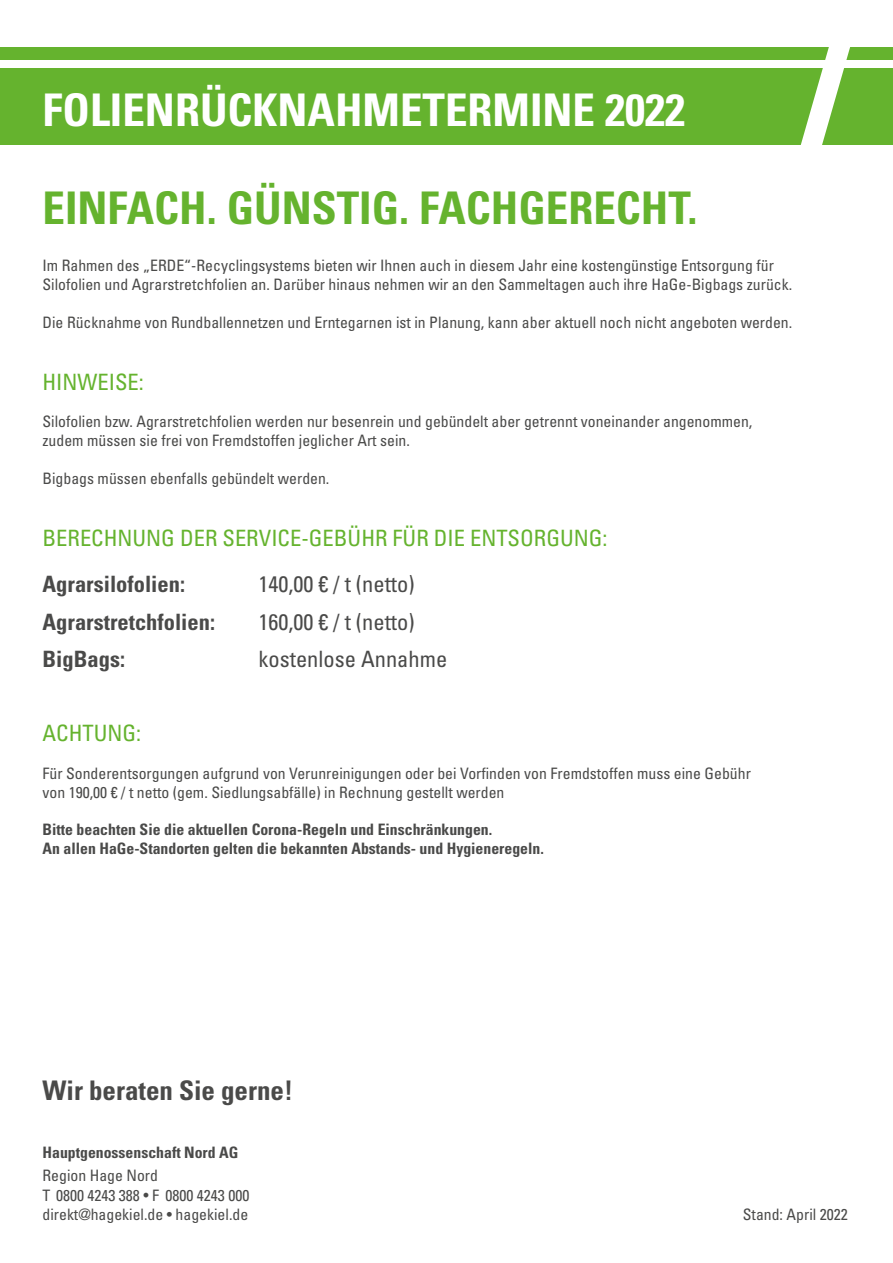
<style>
.page{position:relative;width:893px;height:1263px;background:#fff}
.page>*{position:absolute;margin:0;border:0;box-sizing:border-box;transform-origin:0 0}
.t1{font:700 condensed 45px "Univers LT Std";color:#65b32e}
.t2{font:700 condensed 45px "Univers LT Std";color:#fff}
.t3{font:700 condensed 27px "Univers LT Std";color:#4a4a49}
.t4{font:condensed 22.5px "Univers LT Std";color:#65b32e}
.t5{font:condensed 22.5px "Univers LT Std";color:#4a4a49}
.t6{font:700 condensed 22.5px "Univers LT Std";color:#4a4a49}
.t7{font:condensed 15.75px/18.9px "Univers LT Std";color:#4a4a49}
.t8{font:700 condensed 15.75px/18.9px "Univers LT Std";color:#4a4a49}
.s1{font-family:"Helvetica LT Std"}
</style>
<div class="page">
<div style="left:0;top:68px;width:893px;height:77px;background:#65b32e"></div>
<div style="left:0;top:47px;width:893px;height:13px;background:#65b32e"></div>
<svg style="left:800px;top:47px;width:50px;height:98px"></svg>
<h1 class="t2" style="left:43px;top:82px;width:644px">FOLIENRÜCKNAHMETERMINE 2022</h1>
<h1 class="t1" style="left:43px;top:180px;width:657px">EINFACH. GÜNSTIG. FACHGERECHT.</h1>
<p class="t7" style="left:43px;top:256px;width:751px">Im Rahmen des „ERDE“-Recyclingsystems bieten wir Ihnen auch in diesem Jahr eine kostengünstige Entsorgung für<br>Silofolien und Agrarstretchfolien an. Darüber hinaus nehmen wir an den Sammeltagen auch ihre HaGe-Bigbags zurück.</p>
<p class="t7" style="left:43px;top:312px;width:751px">Die Rücknahme von Rundballennetzen und Erntegarnen ist in Planung, kann aber aktuell noch nicht angeboten werden.</p>
<h3 class="t4" style="left:43px;top:367px;width:103px">HINWEISE:</h3>
<p class="t7" style="left:43px;top:412px;width:711px">Silofolien bzw. Agrarstretchfolien werden nur besenrein und gebündelt aber getrennt voneinander angenommen, zudem müssen sie frei von Fremdstoffen jeglicher Art sein.</p>
<p class="t7" style="left:43px;top:469px;width:288px">Bigbags müssen ebenfalls gebündelt werden.</p>
<h3 class="t4" style="left:43px;top:524px;width:567px">BERECHNUNG DER SERVICE-GEBÜHR FÜR DIE ENTSORGUNG:</h3>
<h3 class="t6" style="left:43px;top:570px;width:144px">Agrarsilofolien:</h3>
<h3 class="t5" style="left:259px;top:570px;width:158px">140,00 € / t (netto)</h3>
<h3 class="t6" style="left:43px;top:608px;width:174px">Agrarstretchfolien:</h3>
<h3 class="t5" style="left:259px;top:607px;width:158px">160,00 € / t (netto)</h3>
<h3 class="t6" style="left:43px;top:645px;width:84px">BigBags:</h3>
<h3 class="t5" style="left:259px;top:645px;width:190px">kostenlose Annahme</h3>
<h3 class="t4" style="left:43px;top:718px;width:100px">ACHTUNG:</h3>
<p class="t7" style="left:43px;top:763px;width:710px">Für Sonderentsorgungen aufgrund von Verunreinigungen oder bei Vorfinden von Fremdstoffen muss eine Gebühr von 190,00 € / t netto (gem. Siedlungsabfälle) in Rechnung gestellt werden</p>
<p class="t8" style="left:43px;top:820px;width:503px">Bitte beachten Sie die aktuellen Corona-Regeln und Einschränkungen.<br>An allen HaGe-Standorten gelten die bekannten Abstands- und Hygieneregeln.</p>
<h2 class="t3" style="left:43px;top:1073px;width:252px">Wir beraten Sie gerne!</h2>
<p class="t8" style="left:43px;top:1142px;width:197px">Hauptgenossenschaft Nord AG</p>
<p class="t7" style="left:43px;top:1166px;width:208px;line-height:19.5px">Region Hage Nord<br>T 0800 4243 388 <span class="s1">•</span> F 0800 4243 000 direkt@hagekiel.de • hagekiel.de</p>
<p class="t7" style="left:743px;top:1205px;width:106px">Stand: April 2022</p>
</div>
